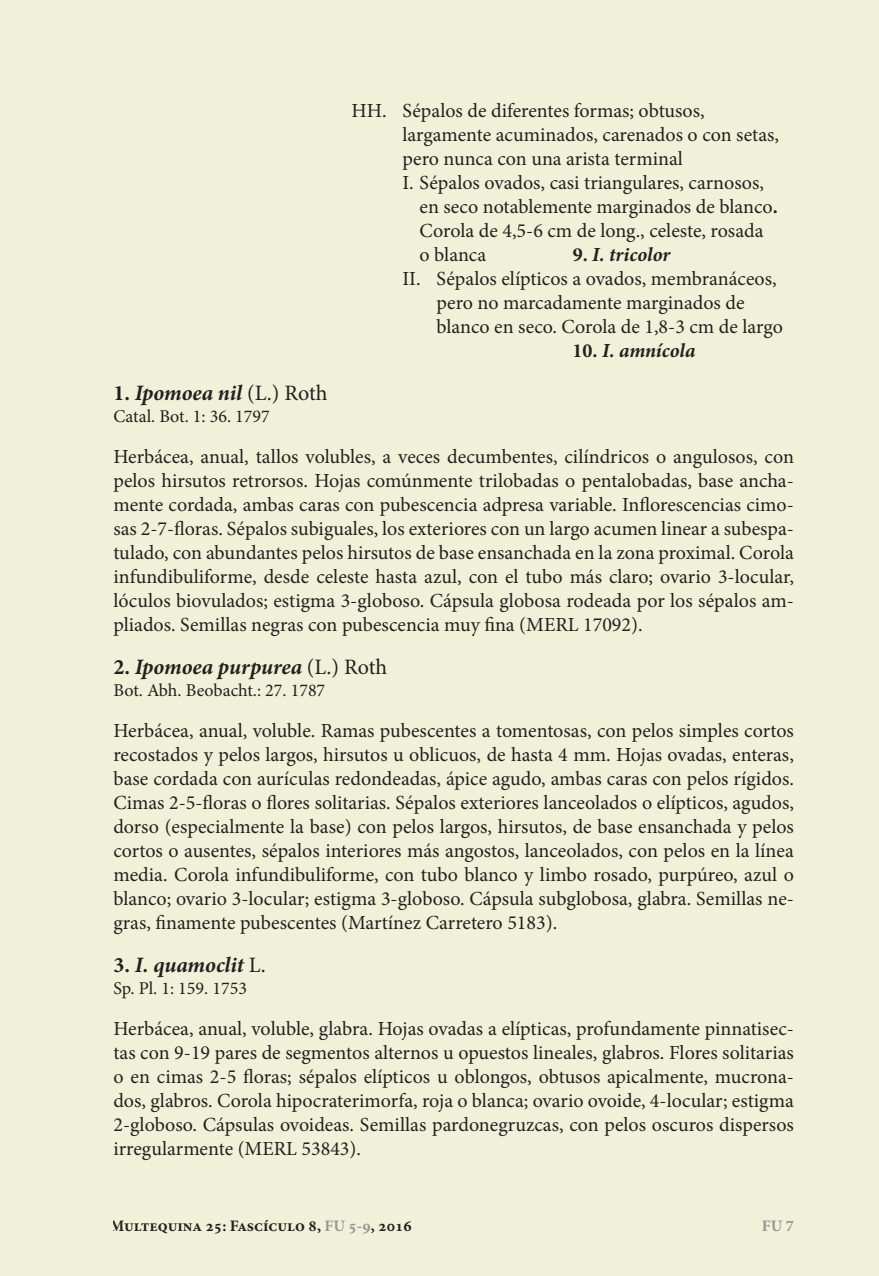
<style>
.page{position:relative;width:879px;height:1276px;background:#f1f0d8}
.page>*{position:absolute;margin:0;border:0;box-sizing:border-box;transform-origin:0 0}
.Especie_2{font:italic 700 22px "Minion Pro";letter-spacing:-.005em;color:#231f20}
.Texto_principal_s_s{font:20px/24px "Minion Pro";color:#231f20;text-align:justify}
.Con_tab{font:20px "Minion Pro";color:#231f20}
.Con_tab-2{font:italic 700 20px "Minion Pro";letter-spacing:-.005em;color:#231f20}
.Datos_especie{font:18px "Minion Pro";color:#231f20}
.t1{font:700 16px "Minion Pro";color:#231f20}
.t2{font:700 16px "Minion Pro";color:#939598}
.s1{font-weight:700}
.s2{font-style:normal}
.s3{font-weight:400;font-style:normal}
.s4{color:#939598}
</style>
<div class="page">
<p class="Con_tab" style="left:351px;top:97px;width:355px">HH. Sépalos de diferentes formas; obtusos,</p>
<p class="Con_tab" style="left:402px;top:121px;width:378px">largamente acuminados, carenados o con setas,</p>
<p class="Con_tab" style="left:402px;top:145px;width:282px">pero nunca con una arista terminal</p>
<p class="Con_tab" style="left:402px;top:169px;width:363px">I. Sépalos ovados, casi triangulares, carnosos,</p>
<p class="Con_tab" style="left:419px;top:193px;width:360px">en seco notablemente marginados de blanco<span class="s1">.</span></p>
<p class="Con_tab" style="left:420px;top:217px;width:345px">Corola de 4,5-6 cm de long., celeste, rosada</p>
<p class="Con_tab" style="left:419px;top:241px;width:68px">o blanca</p>
<p class="Con_tab-2" style="left:573px;top:240px;width:99px"><span class="s2">9.</span> I. tricolor</p>
<p class="Con_tab" style="left:402px;top:265px;width:376px">II. Sépalos elípticos a ovados, membranáceos,</p>
<p class="Con_tab" style="left:436px;top:289px;width:309px">pero no marcadamente marginados de</p>
<p class="Con_tab" style="left:436px;top:313px;width:348px">blanco en seco. Corola de 1,8-3 cm de largo</p>
<p class="Con_tab-2" style="left:572px;top:336px;width:124px"><span class="s2">10.</span> I. amnícola</p>
<p class="Especie_2" style="left:113px;top:377px;width:216px"><span class="s2">1.</span> Ipomoea nil <span class="s3">(L.) Roth</span></p>
<p class="Datos_especie" style="left:113px;top:404px;width:158px">Catal. Bot. 1: 36. 1797</p>
<p class="Texto_principal_s_s" style="left:113px;top:444px;width:682px">Herbácea, anual, tallos volubles, a veces decumbentes, cilíndricos o angulosos, con pelos hirsutos retrorsos. Hojas comúnmente trilobadas o pentalobadas, base ancha&shy;mente cordada, ambas caras con pubescencia adpresa variable. Inflorescencias cimo&shy;sas 2-7-floras. Sépalos subiguales, los exteriores con un largo acumen linear a subespa&shy;tulado, con abundantes pelos hirsutos de base ensanchada en la zona proximal. Corola infundibuliforme, desde celeste hasta azul, con el tubo más claro; ovario 3-locular, lóculos biovulados; estigma 3-globoso. Cápsula globosa rodeada por los sépalos am&shy;pliados. Semillas negras con pubescencia muy fina (MERL 17092).</p>
<p class="Especie_2" style="left:113px;top:651px;width:275px"><span class="s2">2.</span> Ipomoea purpurea <span class="s3">(L.) Roth</span></p>
<p class="Datos_especie" style="left:113px;top:678px;width:213px">Bot. Abh. Beobacht.: 27. 1787</p>
<p class="Texto_principal_s_s" style="left:113px;top:718px;width:682px">Herbácea, anual, voluble. Ramas pubescentes a tomentosas, con pelos simples cortos recostados y pelos largos, hirsutos u oblicuos, de hasta 4 mm. Hojas ovadas, enteras, base cordada con aurículas redondeadas, ápice agudo, ambas caras con pelos rígidos.<br>Cimas 2-5-floras o flores solitarias. Sépalos exteriores lanceolados o elípticos, agudos, dorso (especialmente la base) con pelos largos, hirsutos, de base ensanchada y pelos cortos o ausentes, sépalos interiores más angostos, lanceolados, con pelos en la línea media. Corola infundibuliforme, con tubo blanco y limbo rosado, purpúreo, azul o blanco; ovario 3-locular; estigma 3-globoso. Cápsula subglobosa, glabra. Semillas ne&shy;gras, finamente pubescentes (Martínez Carretero 5183).</p>
<p class="Especie_2" style="left:113px;top:949px;width:154px"><span class="s2">3.</span> I. quamoclit <span class="s3">L.</span></p>
<p class="Datos_especie" style="left:113px;top:976px;width:135px">Sp. Pl. 1: 159. 1753</p>
<p class="Texto_principal_s_s" style="left:113px;top:1016px;width:682px">Herbácea, anual, voluble, glabra. Hojas ovadas a elípticas, profundamente pinnatisec&shy;tas con 9-19 pares de segmentos alternos u opuestos lineales, glabros. Flores solitarias o en cimas 2-5 floras; sépalos elípticos u oblongos, obtusos apicalmente, mucrona&shy;dos, glabros. Corola hipocraterimorfa, roja o blanca; ovario ovoide, 4-locular; estigma 2-globoso. Cápsulas ovoideas. Semillas pardonegruzcas, con pelos oscuros dispersos irregularmente (MERL 53843).</p>
<p class="t1" style="left:110px;top:1214px;width:303px">Multequina 25: Fascículo 8, <span class="s4">FU 5-9</span>, 2016</p>
<p class="t2" style="left:762px;top:1214px;width:33px">FU 7</p>
</div>
